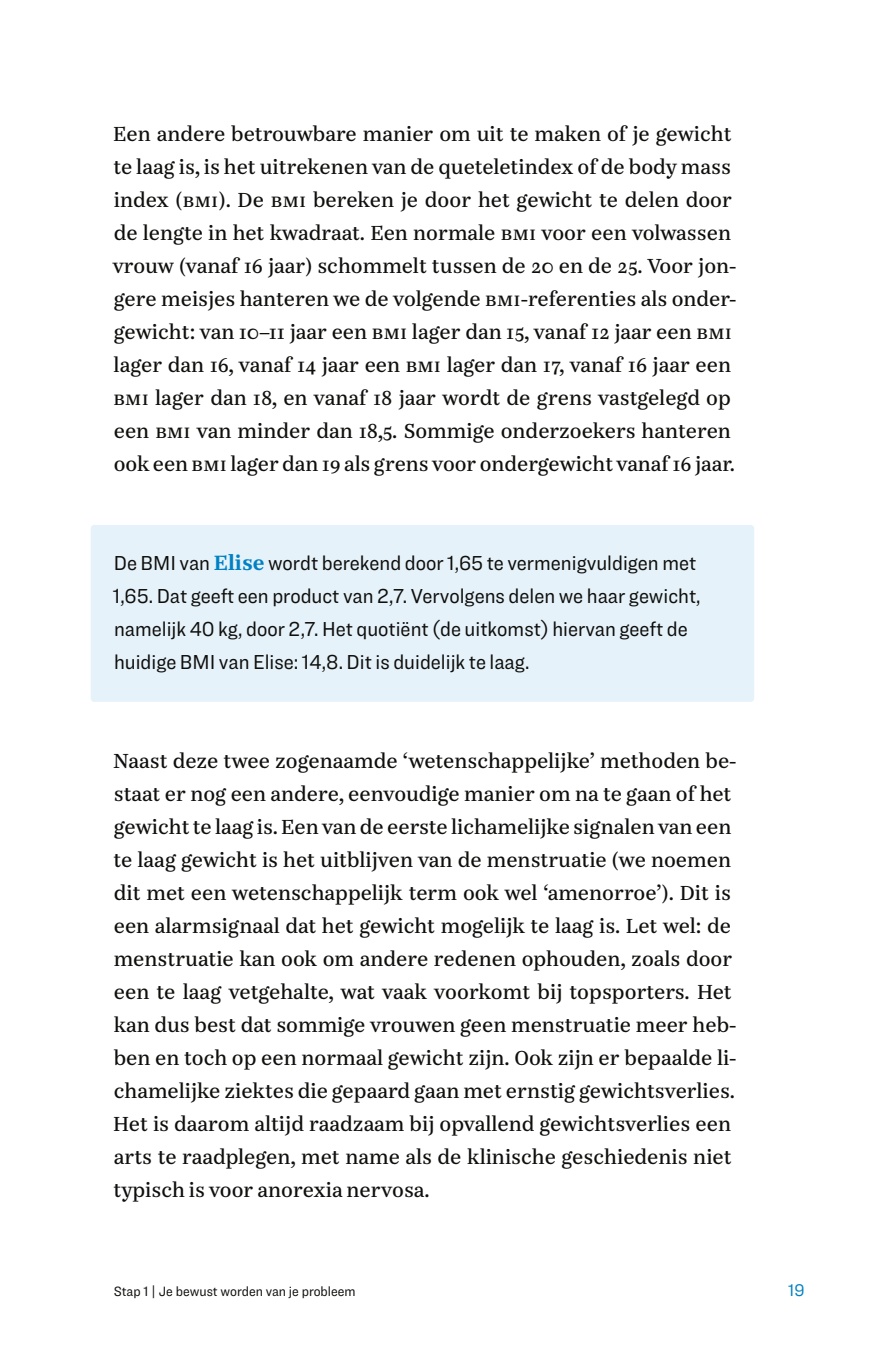
<style>
.page{position:relative;width:879px;height:1361px;background:#fff}
.page>*{position:absolute;margin:0;border:0;box-sizing:border-box;transform-origin:0 0}
.t1{font:21px/33px "Ringside Narrow";color:#0f0f0d}
.t2{font:20px/33px "Casus Pro";color:#0f0f0d}
.t3{font:17.6px "Ringside Narrow";color:#0081c3}
.t4{font:14px "Ringside Narrow";color:#0f0f0d}
.s1{font-size:18.4px}
.s2{font-family:"Casus Pro";font-weight:700;font-size:20px;color:#0081c3}
</style>
<div class="page">
<div style="left:91px;top:525px;width:663px;height:177px;background:#e6f2f9;border-radius:4px"></div>
<p class="t2" style="left:113px;top:117px;width:625px">Een andere betrouwbare manier om uit te maken of je gewicht te laag is, is het uitrekenen van de queteletindex of de body mass index (<span class="s1">BMI</span>). De <span class="s1">BMI</span> bereken je door het gewicht te delen door de lengte in het kwadraat. Een normale <span class="s1">BMI</span> voor een volwassen vrouw (vanaf 16 jaar) schommelt tussen de 20 en de 25. Voor jon&shy;gere meisjes hanteren we de volgende <span class="s1">BMI</span>-referenties als onder&shy;gewicht: van 10–11 jaar een <span class="s1">BMI</span> lager dan 15, vanaf 12 jaar een <span class="s1">BMI </span>lager dan 16, vanaf 14 jaar een <span class="s1">BMI</span> lager dan 17, vanaf 16 jaar een <span class="s1">BMI</span> lager dan 18, en vanaf 18 jaar wordt de grens vastgelegd op een <span class="s1">BMI</span> van minder dan 18,5. Sommige onderzoekers hanteren ook een <span class="s1">BMI</span> lager dan 19 als grens voor ondergewicht vanaf 16 jaar.</p>
<p class="t1" style="left:113px;top:546px;width:589px">De BMI van <span class="s2">Elise</span> wordt berekend door 1,65 te vermenigvuldigen met 1,65. Dat geeft een product van 2,7. Vervolgens delen we haar gewicht, namelijk 40 kg, door 2,7. Het quotiënt (de uitkomst) hiervan geeft de huidige BMI van Elise: 14,8. Dit is duidelijk te laag.</p>
<p class="t2" style="left:113px;top:744px;width:625px">Naast deze twee zogenaamde ‘wetenschappelijke’ methoden be&shy;staat er nog een andere, eenvoudige manier om na te gaan of het gewicht te laag is. Een van de eerste lichamelijke signalen van een te laag gewicht is het uitblijven van de menstruatie (we noemen dit met een wetenschappelijk term ook wel ‘amenorroe’). Dit is een alarmsignaal dat het gewicht mogelijk te laag is. Let wel: de menstruatie kan ook om andere redenen ophouden, zoals door een te laag vetgehalte, wat vaak voorkomt bij topsporters. Het kan dus best dat sommige vrouwen geen menstruatie meer heb&shy;ben en toch op een normaal gewicht zijn. Ook zijn er bepaalde li&shy;chamelijke ziektes die gepaard gaan met ernstig gewichtsverlies.<br>Het is daarom altijd raadzaam bij opvallend gewichtsverlies een arts te raadplegen, met name als de klinische geschiedenis niet typisch is voor anorexia nervosa.</p>
<p class="t4" style="left:114px;top:1282px;width:243px">Stap 1 | Je bewust worden van je probleem</p>
<p class="t3" style="left:788px;top:1278px;width:18px">19</p>
</div>
